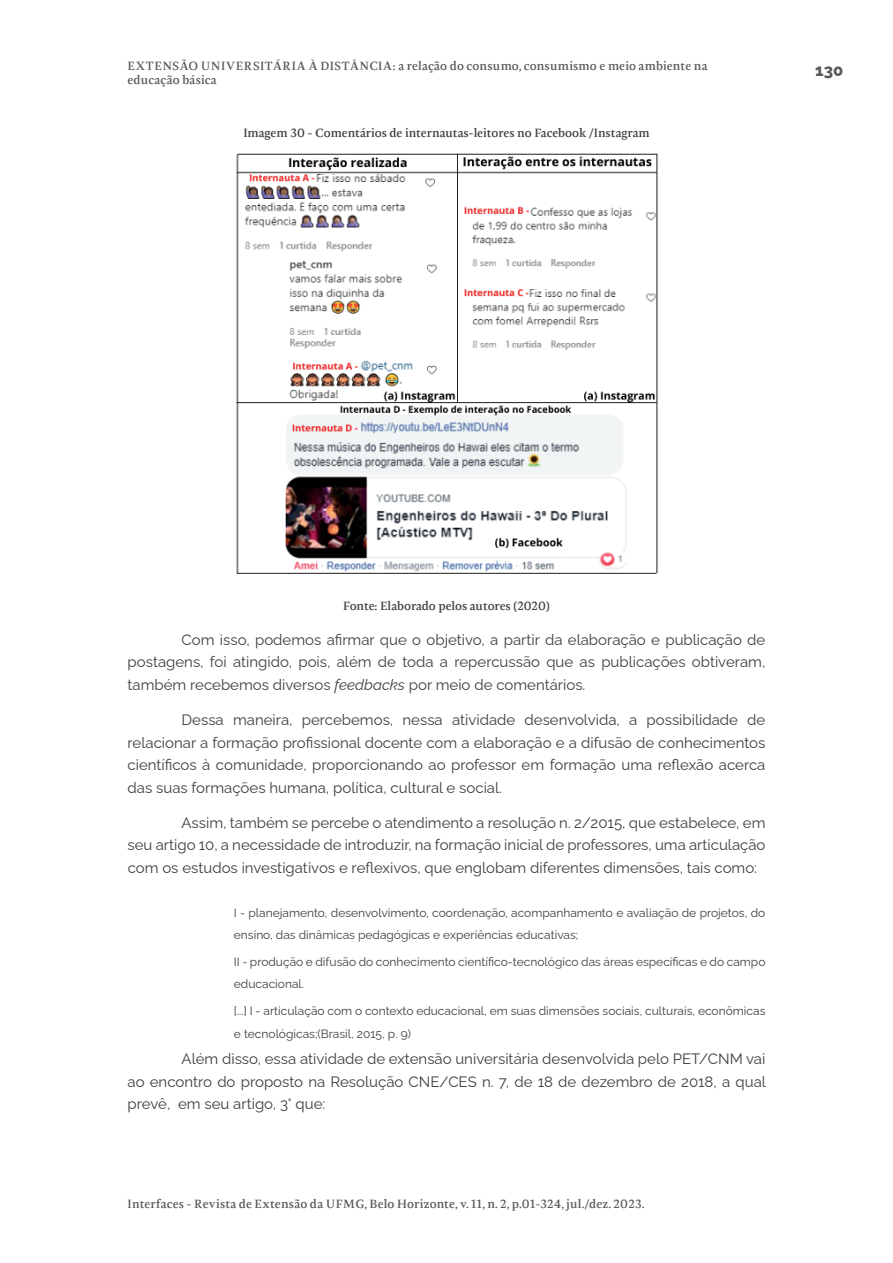
<style>
.page{position:relative;width:893px;height:1263px;background:#fff}
.page>*{position:absolute;margin:0;border:0;box-sizing:border-box;transform-origin:0 0}
.t1{font:800 16.5px "Raleway";color:#57585a}
.t2{font:100 15px/22.5px "Raleway";color:#3e3e3f;text-align:justify}
.t3{font:100 12px/22.5px "Raleway";color:#3e3e3f}
.t4{font:500 12px/14.4px "Radiata";letter-spacing:.015em;color:#57585a}
.t5{font:500 12px "Radiata";color:#3e3e3f}
.s1{font-style:italic}
</style>
<div class="page">
<img style="left:235px;top:153px;width:423px;height:421px">
<p class="t4" style="left:128px;top:59px;width:581px">EXTENSÃO UNIVERSITÁRIA À DISTÂNCIA: a relação do consumo, consumismo e meio ambiente na educação básica</p>
<p class="t5" style="left:243px;top:125px;width:408px">Imagem 30 - Comentários de internautas-leitores no Facebook /Instagram</p>
<p class="t1" style="left:815px;top:57px;width:30px">130</p>
<p class="t5" style="left:343px;top:598px;width:208px">Fonte: Elaborado pelos autores (2020)</p>
<p class="t2" style="left:128px;top:626px;width:639px;text-indent:54px">Com isso, podemos afirmar que o objetivo, a partir da elaboração e publicação de postagens, foi atingido, pois, além de toda a repercussão que as publicações obtiveram, também recebemos diversos <span class="s1">feedbacks</span> por meio de comentários.</p>
<p class="t2" style="left:128px;top:707px;width:639px;text-indent:54px">Dessa maneira, percebemos, nessa atividade desenvolvida, a possibilidade de relacionar a formação profissional docente com a elaboração e a difusão de conhecimentos científicos à comunidade, proporcionando ao professor em formação uma reflexão acerca das suas formações humana, política, cultural e social.</p>
<p class="t2" style="left:128px;top:809px;width:639px;text-indent:54px">Assim, também se percebe o atendimento a resolução n. 2/2015, que estabelece, em seu artigo 10, a necessidade de introduzir, na formação inicial de professores, uma articulação com os estudos investigativos e reflexivos, que englobam diferentes dimensões, tais como:</p>
<p class="t3" style="left:234px;top:900px;width:533px">I - planejamento, desenvolvimento, coordenação, acompanhamento e avaliação de projetos, do ensino, das dinâmicas pedagógicas e experiências educativas;</p>
<p class="t3" style="left:234px;top:949px;width:533px">II - produção e difusão do conhecimento científico-tecnológico das áreas específicas e do campo educacional.</p>
<p class="t3" style="left:234px;top:998px;width:533px">[...] I - articulação com o contexto educacional, em suas dimensões sociais, culturais, econômicas e tecnológicas;(Brasil, 2015, p. 9)</p>
<p class="t2" style="left:128px;top:1046px;width:640px;text-indent:54px">Além disso, essa atividade de extensão universitária desenvolvida pelo PET/CNM vai ao encontro do proposto na Resolução CNE/CES n. 7, de 18 de dezembro de 2018, a qual prevê, em seu artigo, 3° que:</p>
<p class="t4" style="left:128px;top:1196px;width:518px">Interfaces - Revista de Extensão da UFMG, Belo Horizonte, v. 11, n. 2, p.01-324, jul./dez. 2023.</p>
</div>
